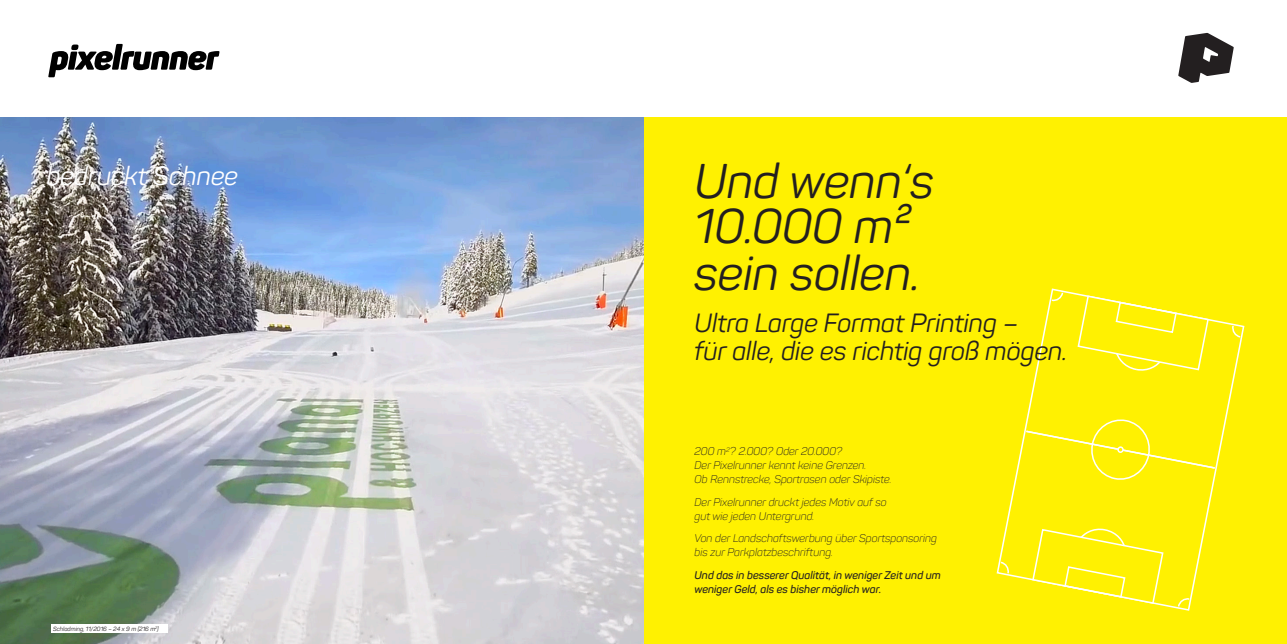
<style>
.page{position:relative;width:1287px;height:644px;background:#fff}
.page>*{position:absolute;margin:0;border:0;box-sizing:border-box;transform-origin:0 0}
.t1{font:italic 48px/46.2px "Panton";color:#231f20}
.t2{font:italic 26px/28px "Panton";color:#231f20}
.t3{font:italic 26px "Panton";color:#fff}
.t4{font:italic 300 11px/14px "Panton";color:#231f20}
.t5{font:italic 600 11px/14px "Panton";color:#231f20}
.t6{font:italic 6px "Panton";color:#231f20}
</style>
<div class="page">
<div style="left:643px;top:85px;width:644px;height:558px;background:#fff101"></div>
<img style="left:0;top:117px;width:643px;height:526px">
<div style="left:0;top:0;width:1287px;height:116px;background:#fff"></div>
<div style="left:51px;top:624px;width:116px;height:8px;background:#fff"></div>
<svg style="left:996px;top:288px;width:249px;height:323px"></svg>
<svg style="left:1031px;top:527px;width:133px;height:77px"></svg>
<svg style="left:1177px;top:597px;width:14px;height:11px"></svg>
<svg style="left:999px;top:560px;width:10px;height:15px"></svg>
<svg style="left:1050px;top:291px;width:14px;height:10px"></svg>
<svg style="left:1232px;top:324px;width:10px;height:14px"></svg>
<svg style="left:1025px;top:417px;width:191px;height:64px"></svg>
<svg style="left:1117px;top:446px;width:7px;height:7px"></svg>
<svg style="left:1077px;top:294px;width:133px;height:78px"></svg>
<svg style="left:48px;top:44px;width:172px;height:33px"></svg>
<svg style="left:1178px;top:33px;width:56px;height:50px"></svg>
<h2 class="t3" style="left:47px;top:160px;width:193px">bedruckt Schnee</h2>
<p class="t6" style="left:53px;top:624px;width:107px">Schladming, 11/2016 – 24 x 9 m (216 m<sup>2</sup>)</p>
<h1 class="t1" style="left:694px;top:157px;width:241px">Und wenn‘s<br>10.000 m² sein sollen.</h1>
<h2 class="t2" style="left:694px;top:309px;width:374px">Ultra Large Format Printing –<br>für alle, die es richtig groß mögen.</h2>
<p class="t4" style="left:694px;top:444px;width:199px">200 m<sup>2</sup>? 2.000? Oder 20.000?<br>Der Pixelrunner kennt keine Grenzen.<br>Ob Rennstrecke, Sportrasen oder Skipiste.</p>
<p class="t4" style="left:694px;top:495px;width:194px">Der Pixelrunner druckt jedes Motiv auf so gut wie jeden Untergrund.</p>
<p class="t4" style="left:694px;top:531px;width:244px">Von der Landschaftswerbung über Sportsponsoring bis zur Parkplatzbeschriftung.</p>
<p class="t5" style="left:694px;top:568px;width:248px">Und das in besserer Qualität, in weniger Zeit und um weniger Geld, als es bisher möglich war.</p>
</div>
